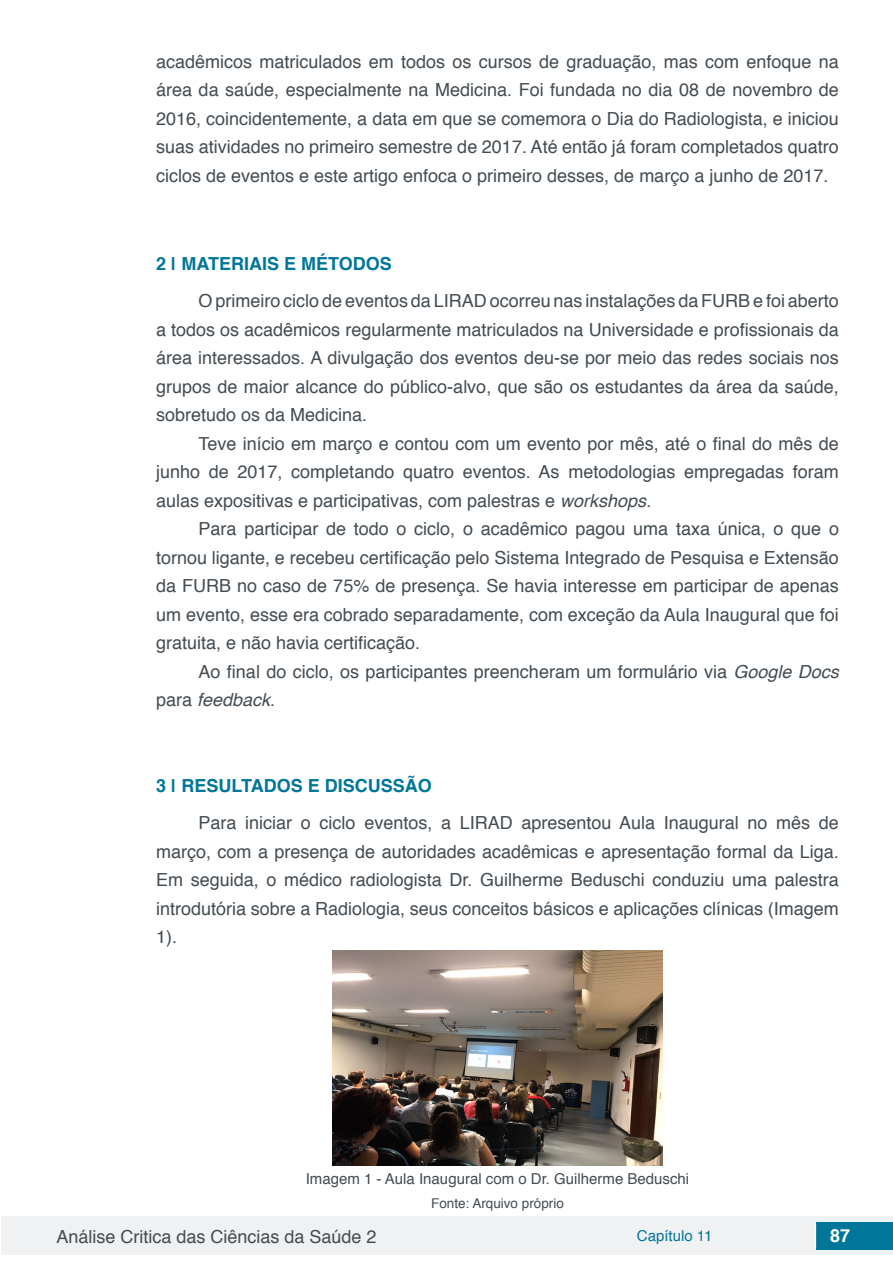
<style>
.page{position:relative;width:893px;height:1263px;background:#fff}
.page>*{position:absolute;margin:0;border:0;box-sizing:border-box;transform-origin:0 0}
.t1{font:18px/28.5px "Helvetica";color:#434c52;text-align:justify}
.t2{font:700 18px "Helvetica";color:#007699}
.t3{font:700 18px "Helvetica";color:#fff}
.t4{font:15px "Helvetica";color:#434c52}
.t5{font:15px "Helvetica";color:#007699}
.t6{font:13.5px "Helvetica";color:#434c52}
.s1{font-style:italic}
</style>
<div class="page">
<div style="left:1px;top:1216px;width:891px;height:38px;background:#f0f1f2"></div>
<div style="left:816px;top:1222px;width:77px;height:27px;background:#007699"></div>
<svg style="left:815px;top:1224px;width:1px;height:24px"></svg>
<img style="left:332px;top:950px;width:331px;height:215px">
<p class="t1" style="left:156px;top:47px;width:684px">acadêmicos matriculados em todos os cursos de graduação, mas com enfoque na área da saúde, especialmente na Medicina. Foi fundada no dia 08 de novembro de 2016, coincidentemente, a data em que se comemora o Dia do Radiologista, e iniciou suas atividades no primeiro semestre de 2017. Até então já foram completados quatro ciclos de eventos e este artigo enfoca o primeiro desses, de março a junho de 2017.</p>
<p class="t2" style="left:156px;top:249px;width:237px">2 | MATERIAIS E MÉTODOS</p>
<p class="t1" style="left:156px;top:287px;width:684px;text-indent:43px">O primeiro ciclo de eventos da LIRAD ocorreu nas instalações da FURB e foi aberto a todos os acadêmicos regularmente matriculados na Universidade e profissionais da área interessados. A divulgação dos eventos deu-se por meio das redes sociais nos grupos de maior alcance do público-alvo, que são os estudantes da área da saúde, sobretudo os da Medicina.</p>
<p class="t1" style="left:156px;top:429px;width:684px;text-indent:43px">Teve início em março e contou com um evento por mês, até o final do mês de junho de 2017, completando quatro eventos. As metodologias empregadas foram aulas expositivas e participativas, com palestras e <span class="s1">workshops</span>.</p>
<p class="t1" style="left:156px;top:515px;width:684px;text-indent:43px">Para participar de todo o ciclo, o acadêmico pagou uma taxa única, o que o tornou ligante, e recebeu certificação pelo Sistema Integrado de Pesquisa e Extensão da FURB no caso de 75% de presença. Se havia interesse em participar de apenas um evento, esse era cobrado separadamente, com exceção da Aula Inaugural que foi gratuita, e não havia certificação.</p>
<p class="t1" style="left:156px;top:657px;width:684px;text-indent:43px">Ao final do ciclo, os participantes preencheram um formulário via <span class="s1">Google Docs </span>para <span class="s1">feedback</span>.</p>
<p class="t2" style="left:156px;top:771px;width:277px">3 | RESULTADOS E DISCUSSÃO</p>
<p class="t1" style="left:156px;top:809px;width:684px;text-indent:43px">Para iniciar o ciclo eventos, a LIRAD apresentou Aula Inaugural no mês de março, com a presença de autoridades acadêmicas e apresentação formal da Liga.<br>Em seguida, o médico radiologista Dr. Guilherme Beduschi conduziu uma palestra introdutória sobre a Radiologia, seus conceitos básicos e aplicações clínicas (Imagem 1).</p>
<p class="t4" style="left:306px;top:1167px;width:385px">Imagem 1 - Aula Inaugural com o Dr. Guilherme Beduschi</p>
<p class="t6" style="left:431px;top:1193px;width:134px">Fonte: Arquivo próprio</p>
<p class="t1" style="left:56px;top:1223px;width:322px">Análise Critica das Ciências da Saúde 2</p>
<p class="t5" style="left:637px;top:1224px;width:77px">Capítulo 11</p>
<p class="t3" style="left:830px;top:1221px;width:22px">87</p>
</div>
